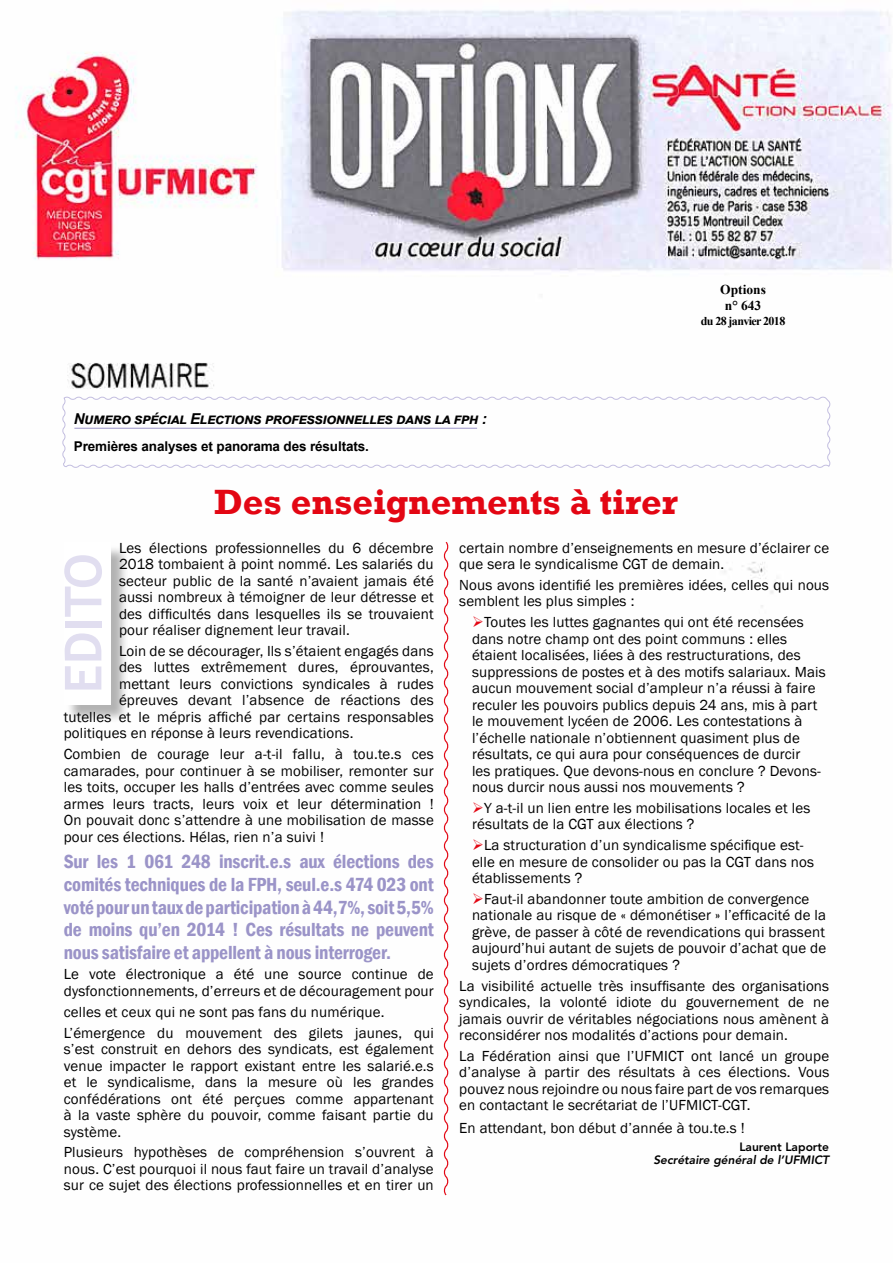
<style>
.page{position:relative;width:893px;height:1263px;background:#fff}
.page>*{position:absolute;margin:0;border:0;box-sizing:border-box;transform-origin:0 0}
.t1{font:700 51px "Trebuchet MS";color:#e1def0}
.t2{font:700 36px "Rockwell";color:#e30613}
.t3{font:600 condensed 19.5px/22.5px "Franklin Gothic";letter-spacing:-.01em;color:#9b94c8;text-align:justify}
.t4{font:15px/16.5px "Franklin Gothic";letter-spacing:.01em;color:#000}
.t5{font:italic 700 15px "Arial";letter-spacing:-.03em;color:#000}
.t6{font:700 13.5px "Arial";letter-spacing:-.01em;color:#000}
.t7{font:700 13.5px/16.2px "Times New Roman";color:#000;text-align:center}
.t8{font:italic 800 12px "Avenir LT Std";color:#000}
.t9{font:700 12px "Times New Roman";letter-spacing:-.05em;color:#000}
.t10{font:800 12px "Avenir LT Std";color:#000}
.s1{color:#e30613}
</style>
<div class="page">
<img style="left:15px;top:10px;width:877px;height:597px">
<div style="left:66px;top:544px;width:63px;height:179px;background:#000;opacity:.3"></div>
<div style="left:64px;top:542px;width:47px;height:162px;background:#fff"></div>
<svg style="left:442px;top:540px;width:8px;height:656px"></svg>
<svg style="left:61px;top:396px;width:770px;height:73px"></svg>
<hr style="left:74px;top:428px;width:403px;height:1px;background:#9b94c8">
<p class="t7" style="left:720px;top:281px;width:47px">Options n° 643</p>
<p class="t9" style="left:701px;top:312px;width:86px">du 28 janvier 2018</p>
<p class="t5" style="left:74px;top:409px;width:414px">Numero spécial Elections professionnelles dans la fph :</p>
<p class="t6" style="left:74px;top:437px;width:296px">Premières analyses et panorama des résultats.</p>
<h2 class="t2" style="left:214px;top:480px;width:465px">Des enseignements à tirer</h2>
<p class="t4" style="left:119px;top:540px;width:316px;text-align:justify">Les élections professionnelles du 6 décembre 2018 tombaient à point nommé. Les salariés du secteur public de la santé n’avaient jamais été aussi nombreux à témoigner de leur détresse et des difficultés dans lesquelles ils se trouvaient pour réaliser dignement leur travail.</p>
<p class="t4" style="left:119px;top:643px;width:316px">Loin de se décourager, Ils s’étaient engagés dans</p>
<p class="t4" style="left:119px;top:659px;width:316px">des luttes extrêmement dures, éprouvantes,</p>
<p class="t4" style="left:119px;top:676px;width:316px">mettant leurs convictions syndicales à rudes</p>
<p class="t4" style="left:119px;top:692px;width:316px">épreuves devant l’absence de réactions des</p>
<p class="t4" style="left:64px;top:709px;width:371px">tutelles et le mépris affiché par certains responsables</p>
<p class="t4" style="left:64px;top:725px;width:291px">politiques en réponse à leurs revendications.</p>
<p class="t4" style="left:64px;top:746px;width:372px;text-align:justify">Combien de courage leur a-t-il fallu, à tou.te.s ces camarades, pour continuer à se mobiliser, remonter sur les toits, occuper les halls d’entrées avec comme seules armes leurs tracts, leurs voix et leur détermination !<br>On pouvait donc s’attendre à une mobilisation de masse pour ces élections. Hélas, rien n’a suivi !</p>
<p class="t3" style="left:64px;top:850px;width:371px">Sur les 1 061 248 inscrit.e.s aux élections des comités techniques de la FPH, seul.e.s 474 023 ont voté pour un taux de participation à 44,7%, soit 5,5% de moins qu’en 2014 ! Ces résultats ne peuvent nous satisfaire et appellent à nous interroger.</p>
<p class="t4" style="left:64px;top:966px;width:372px">Le vote électronique a été une source continue de dysfonctionnements, d’erreurs et de découragement pour</p>
<p class="t4" style="left:64px;top:1002px;width:371px;line-height:20.7px">celles et ceux qui ne sont pas fans du numérique.<br>L’émergence du mouvement des gilets jaunes, qui</p>
<p class="t4" style="left:64px;top:1041px;width:372px;text-align:justify">s’est construit en dehors des syndicats, est également venue impacter le rapport existant entre les salarié.e.s et le syndicalisme, dans la mesure où les grandes confédérations ont été perçues comme appartenant à la vaste sphère du pouvoir, comme faisant partie du système.</p>
<p class="t4" style="left:64px;top:1144px;width:371px;text-align:justify">Plusieurs hypothèses de compréhension s’ouvrent à nous. C’est pourquoi il nous faut faire un travail d’analyse sur ce sujet des élections professionnelles et en tirer un</p>
<h1 class="t1" style="left:51px;top:693px;width:141px;rotate:-90deg">EDITO</h1>
<p class="t4" style="left:459px;top:540px;width:371px">certain nombre d’enseignements en mesure d’éclairer ce que sera le syndicalisme CGT de demain.</p>
<p class="t4" style="left:459px;top:577px;width:371px">Nous avons identifié les premières idées, celles qui nous semblent les plus simples :</p>
<p class="t4" style="left:472px;top:614px;width:355px"><span class="s1">➢</span>Toutes les luttes gagnantes qui ont été recensées dans notre champ ont des point communs : elles étaient localisées, liées à des restructurations, des suppressions de postes et à des motifs salariaux. Mais aucun mouvement social d’ampleur n’a réussi à faire reculer les pouvoirs publics depuis 24 ans, mis à part le mouvement lycéen de 2006. Les contestations à l’échelle nationale n’obtiennent quasiment plus de résultats, ce qui aura pour conséquences de durcir<br>les pratiques. Que devons-nous en conclure ? Devons&shy;nous durcir nous aussi nos mouvements ?</p>
<p class="t4" style="left:472px;top:800px;width:340px"><span class="s1">➢</span>Y a-t-il un lien entre les mobilisations locales et les résultats de la CGT aux élections ?</p>
<p class="t4" style="left:472px;top:837px;width:344px"><span class="s1">➢</span>La structuration d’un syndicalisme spécifique est&shy;elle en mesure de consolider ou pas la CGT dans nos établissements ?</p>
<p class="t4" style="left:472px;top:891px;width:356px"><span class="s1">➢</span>Faut-il abandonner toute ambition de convergence nationale au risque de « démonétiser » l’efficacité de la grève, de passer à côté de revendications qui brassent aujourd’hui autant de sujets de pouvoir d’achat que de sujets d’ordres démocratiques ?</p>
<p class="t4" style="left:459px;top:978px;width:371px;text-align:justify">La visibilité actuelle très insuffisante des organisations syndicales, la volonté idiote du gouvernement de ne jamais ouvrir de véritables négociations nous amènent à reconsidérer nos modalités d’actions pour demain.</p>
<p class="t4" style="left:459px;top:1048px;width:372px;text-align:justify">La Fédération ainsi que l’UFMICT ont lancé un groupe d’analyse à partir des résultats à ces élections. Vous pouvez nous rejoindre ou nous faire part de vos remarques en contactant le secrétariat de l’UFMICT-CGT.</p>
<p class="t4" style="left:459px;top:1120px;width:287px">En attendant, bon début d’année à tou.te.s !</p>
<p class="t10" style="left:739px;top:1139px;width:91px">Laurent Laporte</p>
<p class="t8" style="left:653px;top:1153px;width:177px">Secrétaire général de l’UFMICT</p>
</div>
